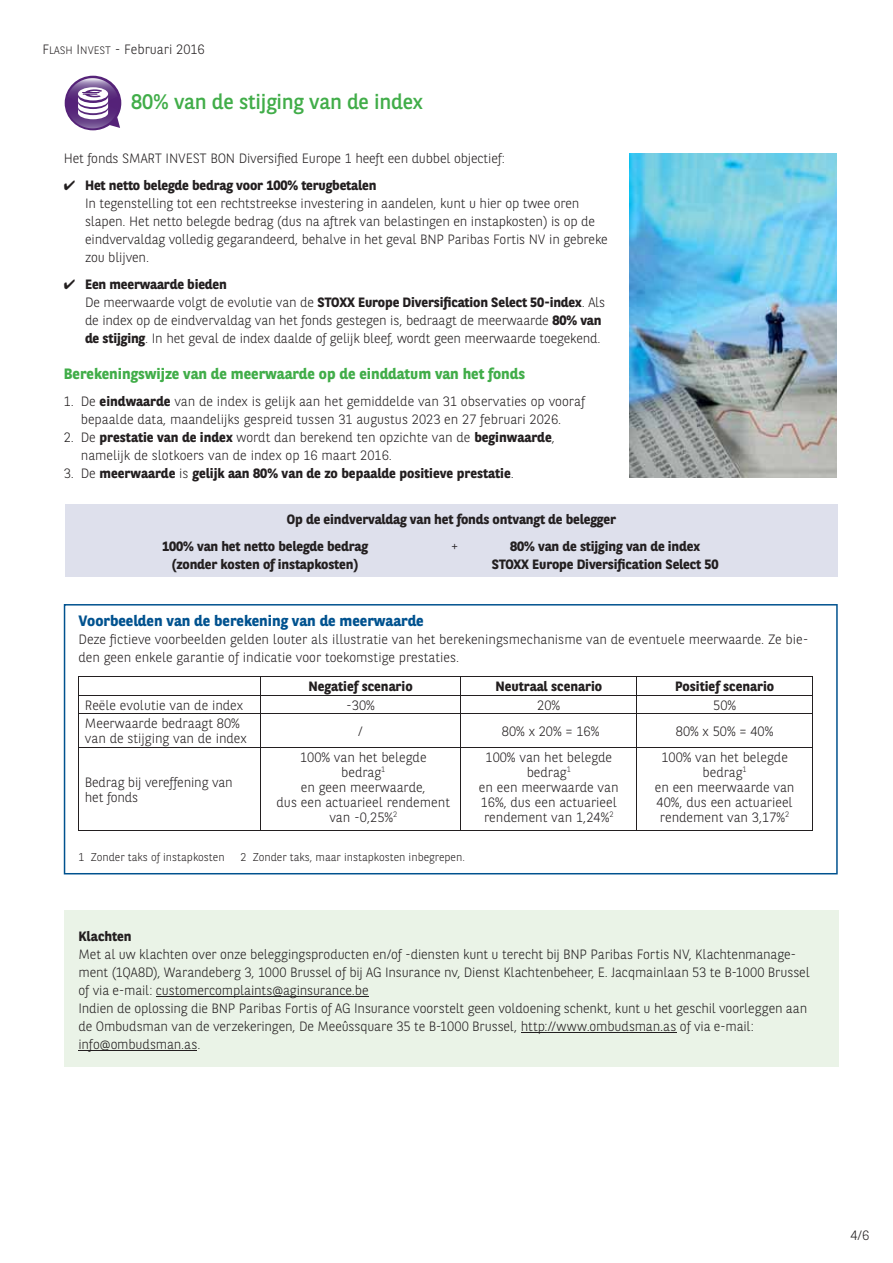
<style>
.page{position:relative;width:893px;height:1263px;background:#fff}
.page>*{position:absolute;margin:0;border:0;box-sizing:border-box;transform-origin:0 0}
.t1{font:21px "BNPP Sans";letter-spacing:-.01em;color:#41ad49}
.t2{font:700 15px "BNPP Sans";color:#41ad49}
.t3{font:700 15px "BNPP Sans";color:#00528f}
.t4{font:300 13.5px/18px "BNPP Sans";letter-spacing:-.005em;color:#231f20}
.t5{font:700 13.5px/27px "BNPP Sans";letter-spacing:-.01em;color:#231f20}
.t6{font:300 11.25px "BNPP Sans";color:#231f20}
.s1{font-family:"BNPP Sans Light SC800";font-weight:400}
.s2{font-family:"BNPP Sans Light SC800";font-weight:400;font-size:10.8px}
.s3{font-weight:700}
.s4{font-weight:300}
</style>
<div class="page">
<div style="left:64px;top:911px;width:774px;height:156px;background:#eaf3e7"></div>
<hr style="left:156px;top:996px;width:213px;height:1px;background:#231f20">
<hr style="left:521px;top:1032px;width:155px;height:1px;background:#231f20">
<hr style="left:79px;top:1050px;width:118px;height:1px;background:#231f20">
<svg style="left:64px;top:604px;width:774px;height:270px"></svg>
<hr style="left:79px;top:676px;width:181px;height:1px;background:#231f20">
<hr style="left:260px;top:676px;width:201px;height:1px;background:#231f20">
<hr style="left:461px;top:676px;width:176px;height:1px;background:#231f20">
<hr style="left:637px;top:676px;width:176px;height:1px;background:#231f20">
<hr style="left:79px;top:695px;width:181px;height:1px;background:#231f20">
<svg style="left:79px;top:677px;width:1px;height:36px"></svg>
<hr style="left:260px;top:695px;width:201px;height:1px;background:#231f20">
<svg style="left:260px;top:677px;width:1px;height:36px"></svg>
<hr style="left:461px;top:695px;width:176px;height:1px;background:#231f20">
<svg style="left:460px;top:677px;width:1px;height:36px"></svg>
<hr style="left:637px;top:695px;width:176px;height:1px;background:#231f20">
<svg style="left:636px;top:677px;width:1px;height:36px"></svg>
<svg style="left:812px;top:677px;width:1px;height:36px"></svg>
<hr style="left:79px;top:713px;width:181px;height:1px;background:#231f20">
<hr style="left:79px;top:714px;width:1px;height:33px;background:#231f20">
<hr style="left:260px;top:713px;width:201px;height:1px;background:#231f20">
<hr style="left:260px;top:714px;width:1px;height:33px;background:#231f20">
<hr style="left:461px;top:713px;width:176px;height:1px;background:#231f20">
<hr style="left:460px;top:714px;width:1px;height:33px;background:#231f20">
<hr style="left:637px;top:713px;width:176px;height:1px;background:#231f20">
<hr style="left:636px;top:714px;width:1px;height:33px;background:#231f20">
<hr style="left:812px;top:714px;width:1px;height:33px;background:#231f20">
<hr style="left:79px;top:747px;width:181px;height:1px;background:#231f20">
<hr style="left:79px;top:748px;width:1px;height:82px;background:#231f20">
<hr style="left:260px;top:747px;width:201px;height:1px;background:#231f20">
<hr style="left:260px;top:748px;width:1px;height:82px;background:#231f20">
<hr style="left:461px;top:747px;width:176px;height:1px;background:#231f20">
<hr style="left:460px;top:748px;width:1px;height:82px;background:#231f20">
<hr style="left:637px;top:747px;width:176px;height:1px;background:#231f20">
<hr style="left:636px;top:748px;width:1px;height:82px;background:#231f20">
<hr style="left:812px;top:748px;width:1px;height:82px;background:#231f20">
<hr style="left:79px;top:830px;width:181px;height:1px;background:#231f20">
<hr style="left:260px;top:830px;width:201px;height:1px;background:#231f20">
<hr style="left:461px;top:830px;width:176px;height:1px;background:#231f20">
<hr style="left:637px;top:830px;width:176px;height:1px;background:#231f20">
<svg style="left:65px;top:76px;width:56px;height:54px"></svg>
<img style="left:630px;top:153px;width:206px;height:324px">
<div style="left:65px;top:505px;width:773px;height:72px;background:#dee0ec"></div>
<p class="t4" style="left:43px;top:39px;width:164px"><span class="s1">F</span><span class="s2">LASH</span> <span class="s1">I</span><span class="s2">NVEST</span> - Februari 2016</p>
<h1 class="t1" style="left:131px;top:87px;width:293px">80% van de stijging van de index</h1>
<p class="t4" style="left:64px;top:148px;width:443px">Het fonds SMART INVEST BON Diversified Europe 1 heeft een dubbel objectief:</p>
<p class="t4" style="left:85px;top:175px;width:524px;text-indent:-21px">✔ <span class="s3">Het netto belegde bedrag voor 100% terugbetalen<br></span>In tegenstelling tot een rechtstreekse investering in aandelen, kunt u hier op twee oren slapen. Het netto belegde bedrag (dus na aftrek van belastingen en instapkosten) is op de eindvervaldag volledig gegarandeerd, behalve in het geval BNP Paribas Fortis NV in gebreke zou blijven.</p>
<p class="t4" style="left:85px;top:274px;width:522px;text-indent:-21px">✔ <span class="s3">Een meerwaarde bieden<br></span>De meerwaarde volgt de evolutie van de <span class="s3">STOXX Europe Diversification Select 50-index</span>. Als de index op de eindvervaldag van het fonds gestegen is, bedraagt de meerwaarde <span class="s3">80% van de stijging</span>. In het geval de index daalde of gelijk bleef, wordt geen meerwaarde toegekend.</p>
<p class="t2" style="left:64px;top:363px;width:463px">Berekeningswijze van de meerwaarde op de einddatum van het fonds</p>
<p class="t4" style="left:64px;top:391px;width:523px;text-align:center">1. De <span class="s3">eindwaarde</span> van de index is gelijk aan het gemiddelde van 31 observaties op vooraf bepaalde data, maandelijks gespreid tussen 31 augustus 2023 en 27 februari 2026.</p>
<p class="t4" style="left:81px;top:427px;width:476px;text-indent:-17px">2. De <span class="s3">prestatie van de index</span> wordt dan berekend ten opzichte van de <span class="s3">beginwaarde</span>, namelijk de slotkoers van de index op 16 maart 2016.</p>
<p class="t5" style="left:64px;top:459px;width:452px"><span class="s4">3. De</span> meerwaarde <span class="s4">is</span> gelijk aan 80% van de zo bepaalde positieve prestatie<span class="s4">.</span></p>
<p class="t5" style="left:162px;top:505px;width:455px;text-indent:125px">Op de eindvervaldag van het fonds ontvangt de belegger<br>100% van het netto belegde bedrag</p>
<p class="t4" style="left:451px;top:536px;width:9px">+</p>
<p class="t5" style="left:510px;top:532px;width:191px">80% van de stijging van de index</p>
<p class="t5" style="left:172px;top:550px;width:188px">(zonder kosten of instapkosten)</p>
<p class="t5" style="left:492px;top:550px;width:228px">STOXX Europe Diversification Select 50</p>
<p class="t3" style="left:79px;top:610px;width:347px">Voorbeelden van de berekening van de meerwaarde</p>
<p class="t4" style="left:79px;top:629px;width:731px">Deze fictieve voorbeelden gelden louter als illustratie van het berekeningsmechanisme van de eventuele meerwaarde. Ze bie&shy;den geen enkele garantie of indicatie voor toekomstige prestaties.</p>
<p class="t5" style="left:308px;top:672px;width:106px">Negatief scenario</p>
<p class="t5" style="left:495px;top:672px;width:108px">Neutraal scenario</p>
<p class="t5" style="left:675px;top:672px;width:101px">Positief scenario</p>
<p class="t4" style="left:85px;top:695px;width:160px">Reële evolutie van de index</p>
<p class="t4" style="left:346px;top:695px;width:30px">-30%</p>
<p class="t4" style="left:537px;top:695px;width:24px">20%</p>
<p class="t4" style="left:713px;top:695px;width:24px">50%</p>
<p class="t4" style="left:85px;top:715px;width:163px;line-height:15px">Meerwaarde bedraagt 80% van de stijging van de index</p>
<p class="t4" style="left:358px;top:721px;width:6px">/</p>
<p class="t4" style="left:502px;top:721px;width:99px">80% x 20% = 16%</p>
<p class="t4" style="left:676px;top:721px;width:99px">80% x 50% = 40%</p>
<p class="t4" style="left:85px;top:774px;width:149px;line-height:15px">Bedrag bij vereffening van het fonds</p>
<p class="t4" style="left:277px;top:749px;width:175px;line-height:15px;text-align:center">100% van het belegde bedrag<sup>1<br></sup>en geen meerwaarde,<br>dus een actuarieel rendement van -0,25%<sup>2</sup></p>
<p class="t4" style="left:479px;top:749px;width:141px;line-height:15px;text-align:center">100% van het belegde bedrag<sup>1<br></sup>en een meerwaarde van<br>16%, dus een actuarieel rendement van 1,24%<sup>2</sup></p>
<p class="t4" style="left:655px;top:749px;width:141px;line-height:15px;text-align:center">100% van het belegde bedrag<sup>1<br></sup>en een meerwaarde van<br>40%, dus een actuarieel rendement van 3,17%<sup>2</sup></p>
<p class="t6" style="left:79px;top:849px;width:148px">1 Zonder taks of instapkosten</p>
<p class="t6" style="left:241px;top:849px;width:226px">2 Zonder taks, maar instapkosten inbegrepen.</p>
<p class="t5" style="left:79px;top:922px;width:55px">Klachten</p>
<p class="t4" style="left:79px;top:945px;width:733px">Met al uw klachten over onze beleggingsproducten en/of -diensten kunt u terecht bij BNP Paribas Fortis NV, Klachtenmanage&shy;ment (1QA8D), Warandeberg 3, 1000 Brussel of bij AG Insurance nv, Dienst Klachtenbeheer, E. Jacqmainlaan 53 te B-1000 Brussel of via e-mail: customercomplaints@aginsurance.be<br>Indien de oplossing die BNP Paribas Fortis of AG Insurance voorstelt geen voldoening schenkt, kunt u het geschil voorleggen aan de Ombudsman van de verzekeringen, De Meeûssquare 35 te B-1000 Brussel, http://www.ombudsman.as of via e-mail: info@ombudsman.as.</p>
<p class="t4" style="left:850px;top:1225px;width:20px">4/6</p>
</div>
